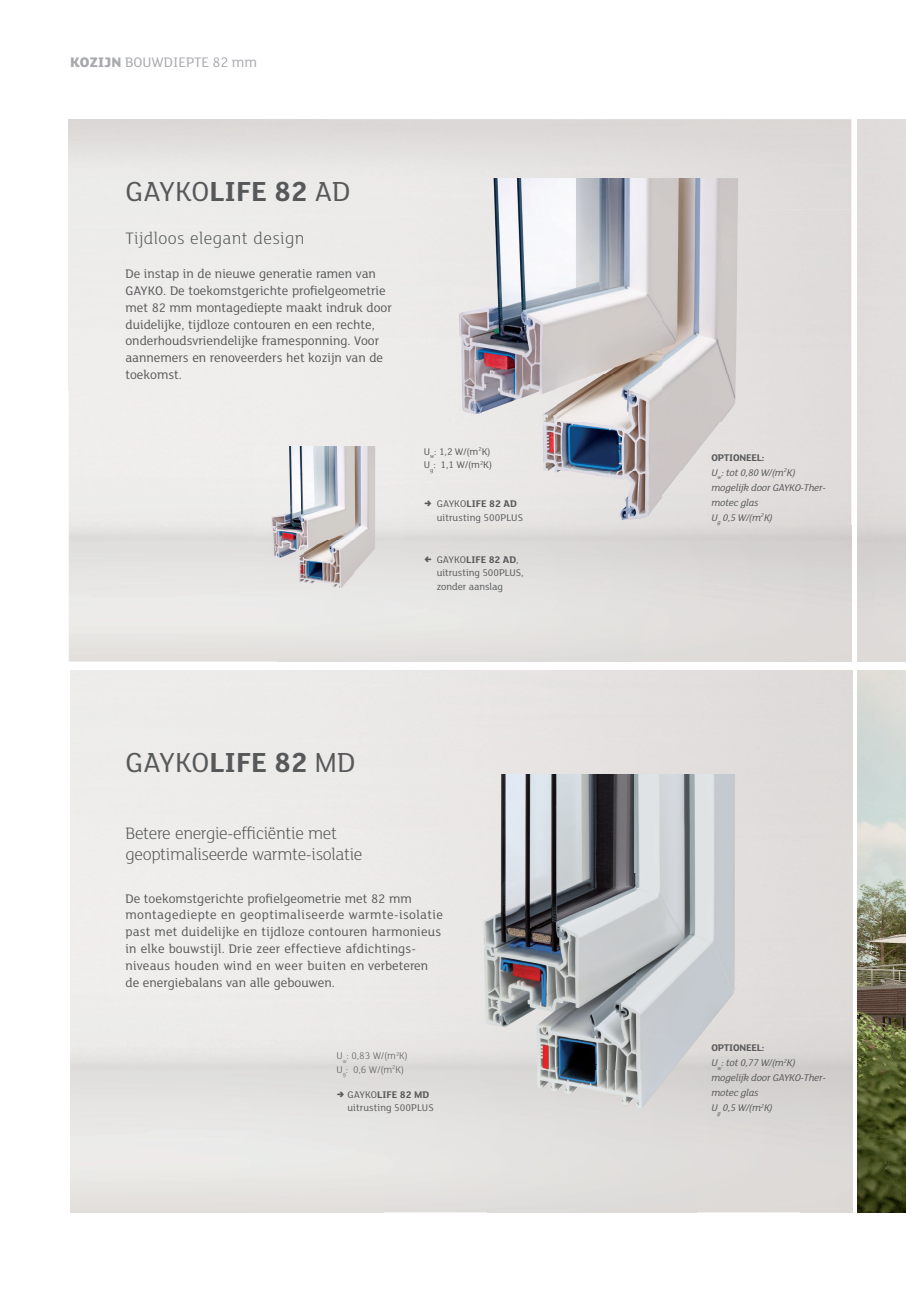
<style>
.page{position:relative;width:906px;height:1289px;background:#fff}
.page>*{position:absolute;margin:0;border:0;box-sizing:border-box;transform-origin:0 0}
.t1{font:30px "FS Lola";color:#57585a}
.t2{font:300 18px/21px "FS Lola";letter-spacing:-.02em;color:#57585a}
.t3{font:300 18px "FS Lola";letter-spacing:.02em;color:#57585a}
.t4{font:15px "FS Lola";color:#a8a9ad}
.t5{font:13.5px/16.8px "FS Lola";color:#57585a}
.t6{font:italic 10.5px/15px "FS Lola";letter-spacing:-.01em;color:#57585a}
.t7{font:10.5px/13.5px "FS Lola";color:#57585a}
.t8{font:300 10.5px/13.5px "FS Lola";color:#57585a}
.s1{font-weight:800}
.s2{font-weight:700}
.s3{font-weight:700;font-style:normal}
</style>
<div class="page">
<img style="left:476px;top:774px;width:265px;height:345px">
<img style="left:486px;top:119px;width:365px;height:90px">
<img style="left:453px;top:179px;width:315px;height:341px">
<img style="left:254px;top:446px;width:150px;height:141px">
<img style="left:857px;top:670px;width:49px;height:542px">
<svg style="left:337px;top:1091px;width:7px;height:6px"></svg>
<svg style="left:425px;top:556px;width:6px;height:6px"></svg>
<svg style="left:425px;top:500px;width:6px;height:6px"></svg>
<p class="t4" style="left:70px;top:52px;width:188px"><span class="s1">KOZIJN</span> BOUWDIEPTE 82 mm</p>
<h1 class="t1" style="left:125px;top:172px;width:226px">GAYKO<span class="s2">LIFE 82</span> AD</h1>
<h2 class="t3" style="left:125px;top:226px;width:181px">Tijdloos elegant design</h2>
<p class="t5" style="left:125px;top:264px;width:268px">De instap in de nieuwe generatie ramen van GAYKO. De toekomstgerichte profielgeometrie met 82 mm montagediepte maakt indruk door duidelijke, tijdloze contouren en een rechte, onderhoudsvriendelijke framesponning. Voor aannemers en renoveerders het kozijn van de toekomst.</p>
<p class="t7" style="left:424px;top:444px;width:70px">U<sub>w</sub>: 1,2 W/(m<sup>2</sup>K)<br>U<sub>g</sub>: 1,1 W/(m<sup>2</sup>K)</p>
<p class="t6" style="left:711px;top:449px;width:116px"><span class="s3">OPTIONEEL:<br></span>U<sub>w</sub>: tot 0,80 W/(m<sup>2</sup>K) mogelijk door GAYKO-Ther&shy;motec glas<br>U<sub>g</sub> 0,5 W/(m<sup>2</sup>K)</p>
<p class="t7" style="left:437px;top:496px;width:88px">GAYKO<span class="s2">LIFE 82 AD </span>uitrusting 500PLUS</p>
<p class="t7" style="left:437px;top:552px;width:88px">GAYKO<span class="s2">LIFE 82 AD</span>, uitrusting 500PLUS, zonder aanslag</p>
<h1 class="t1" style="left:125px;top:742px;width:231px">GAYKO<span class="s2">LIFE 82</span> MD</h1>
<h2 class="t2" style="left:125px;top:822px;width:238px">Betere energie-efficiëntie met geoptimaliseerde warmte-isolatie</h2>
<p class="t5" style="left:125px;top:889px;width:319px">De toekomstgerichte profielgeometrie met 82 mm montagediepte en geoptimaliseerde warmte-isolatie past met duidelijke en tijdloze contouren harmonieus in elke bouwstijl. Drie zeer effectieve afdichtings&shy;niveaus houden wind en weer buiten en verbeteren de energiebalans van alle gebouwen.</p>
<p class="t8" style="left:336px;top:1048px;width:73px">U<sub>w</sub>: 0,83 W/(m<sup>2</sup>K)<br>U<sub>g</sub>: 0,6 W/(m<sup>2</sup>K)</p>
<p class="t6" style="left:711px;top:1040px;width:116px"><span class="s3">OPTIONEEL:<br></span>U<sub>w</sub>: tot 0,77 W/(m<sup>2</sup>K) mogelijk door GAYKO-Ther&shy;motec glas<br>U<sub>g</sub> 0,5 W/(m<sup>2</sup>K)</p>
<p class="t7" style="left:347px;top:1087px;width:88px">GAYKO<span class="s2">LIFE 82 MD </span>uitrusting 500PLUS</p>
</div>
